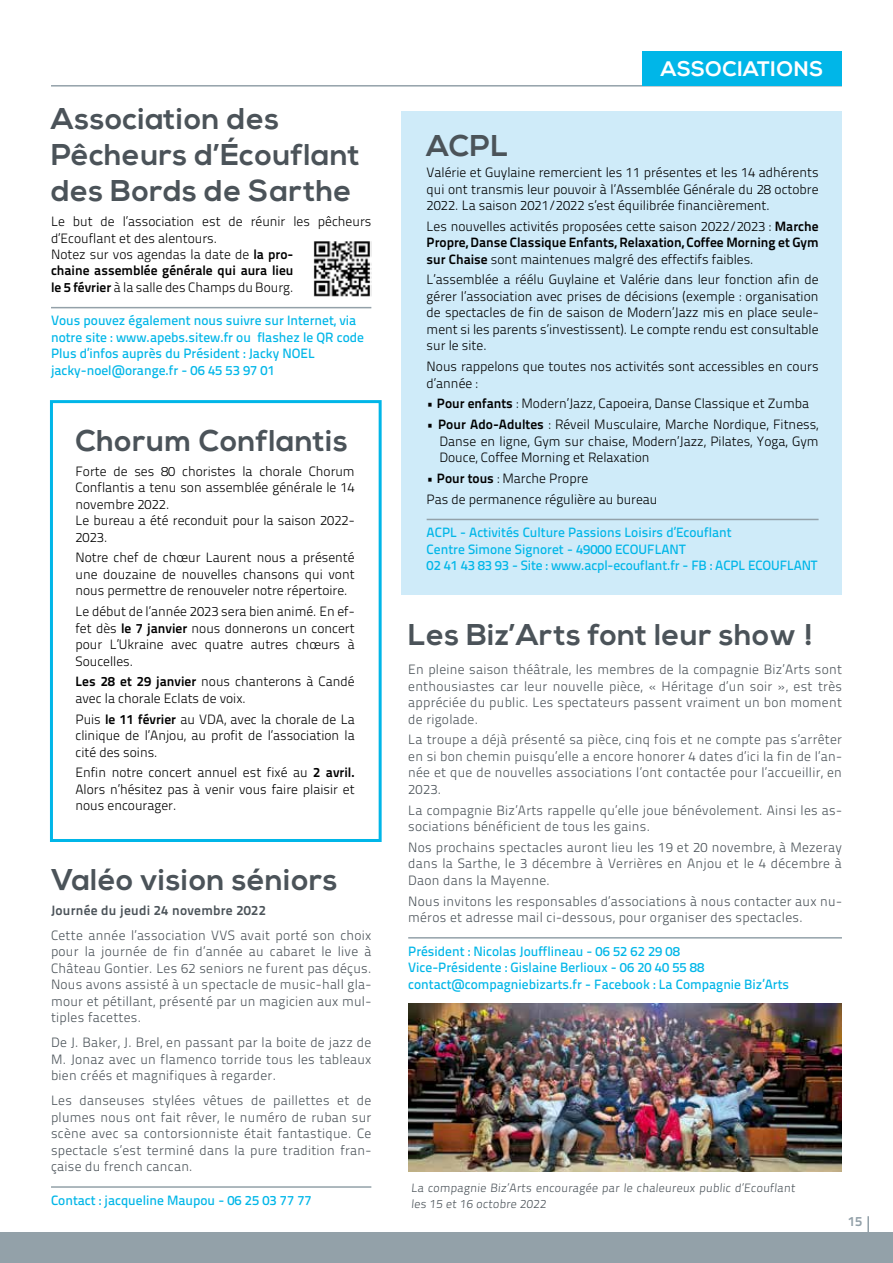
<style>
.page{position:relative;width:893px;height:1263px;background:#fff}
.page>*{position:absolute;margin:0;border:0;box-sizing:border-box;transform-origin:0 0}
.t1{font:700 30px/36px "Nexa";letter-spacing:.02em;color:#4b5359}
.t2{font:700 21px "Nexa";letter-spacing:.02em;color:#fff}
.t3{font:13.5px/16.5px "Titillium Text 22 L 250 wt";color:#000;text-align:justify}
.t4{font:13.5px/16.5px "Titillium Text 22 L 250 wt";letter-spacing:.02em;color:#4b5359;text-align:justify}
.t5{font:13.5px/16.5px "Titillium Text 22 L 600 wt";color:#00b6e8}
.t6{font:13.5px "Titillium Text 22 L 800 wt";color:#000}
.t7{font:13.5px "Titillium Text 22 L 800 wt";letter-spacing:.02em;color:#4b5359}
.t8{font:13.5px "Titillium Text 22 L 800 wt";color:#93a1a9}
.t9{font:12px/16.5px "Titillium Text 22 L 250 wt";color:#4b5359}
.s1{font-family:"Titillium Text 22 L 800 wt"}
</style>
<div class="page">
<hr style="left:51px;top:85px;width:791px;height:2px;background:#93a1a9">
<div style="left:401px;top:112px;width:441px;height:483px;background:#cfebf9"></div>
<hr style="left:867px;top:1216px;width:2px;height:26px;background:#93a1a9">
<div style="left:0;top:1232px;width:893px;height:31px;background:#93a1a9"></div>
<div style="left:642px;top:51px;width:200px;height:34px;background:#00b6e8"></div>
<hr style="left:427px;top:519px;width:392px;height:1px;background:#93a1a9">
<hr style="left:51px;top:307px;width:320px;height:1px;background:#93a1a9">
<hr style="left:51px;top:1186px;width:320px;height:2px;background:#93a1a9">
<hr style="left:408px;top:937px;width:434px;height:1px;background:#93a1a9">
<img style="left:409px;top:1003px;width:432px;height:169px">
<div style="left:50px;top:400px;width:332px;height:442px;border:3px solid #00b6e8"></div>
<img style="left:313px;top:241px;width:58px;height:56px">
<h1 class="t1" style="left:51px;top:102px;width:310px">Association des<br>Pêcheurs d’Écouflant des Bords de Sarthe</h1>
<p class="t3" style="left:51px;top:212px;width:322px;text-align:left">Le but de l’association est de réunir les pêcheurs d’Ecouflant et des alentours.<br>Notez sur vos agendas la date de <span class="s1">la pro-</span></p>
<p class="t6" style="left:51px;top:260px;width:244px">chaine assemblée générale qui aura lieu</p>
<p class="t3" style="left:51px;top:278px;width:244px"><span class="s1">le 5 février</span> à la salle des Champs du Bourg.</p>
<p class="t5" style="left:51px;top:312px;width:314px">Vous pouvez également nous suivre sur Internet, via notre site : www.apebs.sitew.fr ou flashez le QR code Plus d’infos auprès du Président : Jacky NOEL jacky-noel@orange.fr - 06 45 53 97 01</p>
<h1 class="t1" style="left:75px;top:423px;width:274px">Chorum Conflantis</h1>
<p class="t3" style="left:75px;top:462px;width:281px;text-align:left">Forte de ses 80 choristes la chorale Chorum<br>Conflantis a tenu son assemblée générale le 14 novembre 2022.<br>Le bureau a été reconduit pour la saison 2022-<br>2023.</p>
<p class="t3" style="left:75px;top:549px;width:281px">Notre chef de chœur Laurent nous a présenté une douzaine de nouvelles chansons qui vont nous permettre de renouveler notre répertoire.</p>
<p class="t3" style="left:75px;top:602px;width:281px">Le début de l’année 2023 sera bien animé. En ef&shy;fet dès <span class="s1">le 7 janvier</span> nous donnerons un concert pour L’Ukraine avec quatre autres chœurs à Soucelles.</p>
<p class="t3" style="left:75px;top:673px;width:281px"><span class="s1">Les 28 et 29 janvier</span> nous chanterons à Candé avec la chorale Eclats de voix.</p>
<p class="t3" style="left:75px;top:710px;width:281px">Puis <span class="s1">le 11 février</span> au VDA, avec la chorale de La clinique de l’Anjou, au profit de l’association la cité des soins.</p>
<p class="t3" style="left:75px;top:764px;width:281px">Enfin notre concert annuel est fixé au <span class="s1">2 avril.<br></span>Alors n’hésitez pas à venir vous faire plaisir et nous encourager.</p>
<h1 class="t1" style="left:51px;top:863px;width:288px">Valéo vision séniors</h1>
<p class="t7" style="left:51px;top:899px;width:216px">Journée du jeudi 24 novembre 2022</p>
<p class="t4" style="left:51px;top:926px;width:322px">Cette année l’association VVS avait porté son choix pour la journée de fin d’année au cabaret le live à Château Gontier. Les 62 seniors ne furent pas déçus.<br>Nous avons assisté à un spectacle de music-hall gla&shy;mour et pétillant, présenté par un magicien aux mul&shy;tiples facettes.</p>
<p class="t4" style="left:51px;top:1033px;width:322px">De J. Baker, J. Brel, en passant par la boite de jazz de M. Jonaz avec un flamenco torride tous les tableaux bien créés et magnifiques à regarder.</p>
<p class="t4" style="left:51px;top:1091px;width:322px">Les danseuses stylées vêtues de paillettes et de plumes nous ont fait rêver, le numéro de ruban sur scène avec sa contorsionniste était fantastique. Ce spectacle s’est terminé dans la pure tradition fran&shy;çaise du french cancan.</p>
<p class="t5" style="left:51px;top:1191px;width:262px">Contact : jacqueline Maupou - 06 25 03 77 77</p>
<h2 class="t2" style="left:661px;top:57px;width:164px">ASSOCIATIONS</h2>
<h1 class="t1" style="left:427px;top:129px;width:83px">ACPL</h1>
<p class="t3" style="left:427px;top:164px;width:393px">Valérie et Guylaine remercient les 11 présentes et les 14 adhérents qui ont transmis leur pouvoir à l’Assemblée Générale du 28 octobre 2022. La saison 2021/2022 s’est équilibrée financièrement.</p>
<p class="t3" style="left:427px;top:217px;width:393px">Les nouvelles activités proposées cette saison 2022/2023 : <span class="s1">Marche</span></p>
<p class="t6" style="left:427px;top:232px;width:393px">Propre, Danse Classique Enfants, Relaxation, Coffee Morning et Gym</p>
<p class="t3" style="left:427px;top:248px;width:393px;line-height:20.7px"><span class="s1">sur Chaise</span> sont maintenues malgré des effectifs faibles.<br>L’assemblée a réélu Guylaine et Valérie dans leur fonction afin de</p>
<p class="t3" style="left:427px;top:287px;width:393px">gérer l’association avec prises de décisions (exemple : organisation de spectacles de fin de saison de Modern’Jazz mis en place seule&shy;ment si les parents s’investissent). Le compte rendu est consultable sur le site.</p>
<p class="t3" style="left:427px;top:357px;width:393px">Nous rappelons que toutes nos activités sont accessibles en cours d’année :</p>
<p class="t3" style="left:427px;top:395px;width:384px"><span class="s1">• Pour enfants</span> : Modern’Jazz, Capoeira, Danse Classique et Zumba</p>
<p class="t3" style="left:439px;top:415px;width:381px;text-indent:-13px"><span class="s1">• Pour Ado-Adultes</span> : Réveil Musculaire, Marche Nordique, Fitness, Danse en ligne, Gym sur chaise, Modern’Jazz, Pilates, Yoga, Gym Douce, Coffee Morning et Relaxation</p>
<p class="t3" style="left:427px;top:467px;width:232px;line-height:20.7px"><span class="s1">• Pour tous</span> : Marche Propre<br>Pas de permanence régulière au bureau</p>
<p class="t5" style="left:427px;top:523px;width:392px">ACPL - Activités Culture Passions Loisirs d’Ecouflant<br>Centre Simone Signoret - 49000 ECOUFLANT<br>02 41 43 83 93 - Site : www.acpl-ecouflant.fr - FB : ACPL ECOUFLANT</p>
<h1 class="t1" style="left:408px;top:617px;width:406px">Les Biz’Arts font leur show !</h1>
<p class="t4" style="left:408px;top:660px;width:435px">En pleine saison théâtrale, les membres de la compagnie Biz’Arts sont enthousiastes car leur nouvelle pièce, « Héritage d’un soir », est très appréciée du public. Les spectateurs passent vraiment un bon moment de rigolade.</p>
<p class="t4" style="left:408px;top:731px;width:435px">La troupe a déjà présenté sa pièce, cinq fois et ne compte pas s’arrêter en si bon chemin puisqu’elle a encore honorer 4 dates d’ici la fin de l’an&shy;née et que de nouvelles associations l’ont contactée pour l’accueillir, en 2023.</p>
<p class="t4" style="left:408px;top:801px;width:435px">La compagnie Biz’Arts rappelle qu’elle joue bénévolement. Ainsi les as&shy;sociations bénéficient de tous les gains.</p>
<p class="t4" style="left:408px;top:838px;width:435px">Nos prochains spectacles auront lieu les 19 et 20 novembre, à Mezeray dans la Sarthe, le 3 décembre à Verrières en Anjou et le 4 décembre à Daon dans la Mayenne.</p>
<p class="t4" style="left:408px;top:892px;width:435px">Nous invitons les responsables d’associations à nous contacter aux nu&shy;méros et adresse mail ci-dessous, pour organiser des spectacles.</p>
<p class="t5" style="left:408px;top:942px;width:382px">Président : Nicolas Joufflineau - 06 52 62 29 08<br>Vice-Présidente : Gislaine Berlioux - 06 20 40 55 88 contact@compagniebizarts.fr - Facebook : La Compagnie Biz’Arts</p>
<p class="t9" style="left:411px;top:1178px;width:387px">La compagnie Biz’Arts encouragée par le chaleureux public d’Ecouflant les 15 et 16 octobre 2022</p>
<p class="t8" style="left:848px;top:1211px;width:16px">15</p>
</div>
